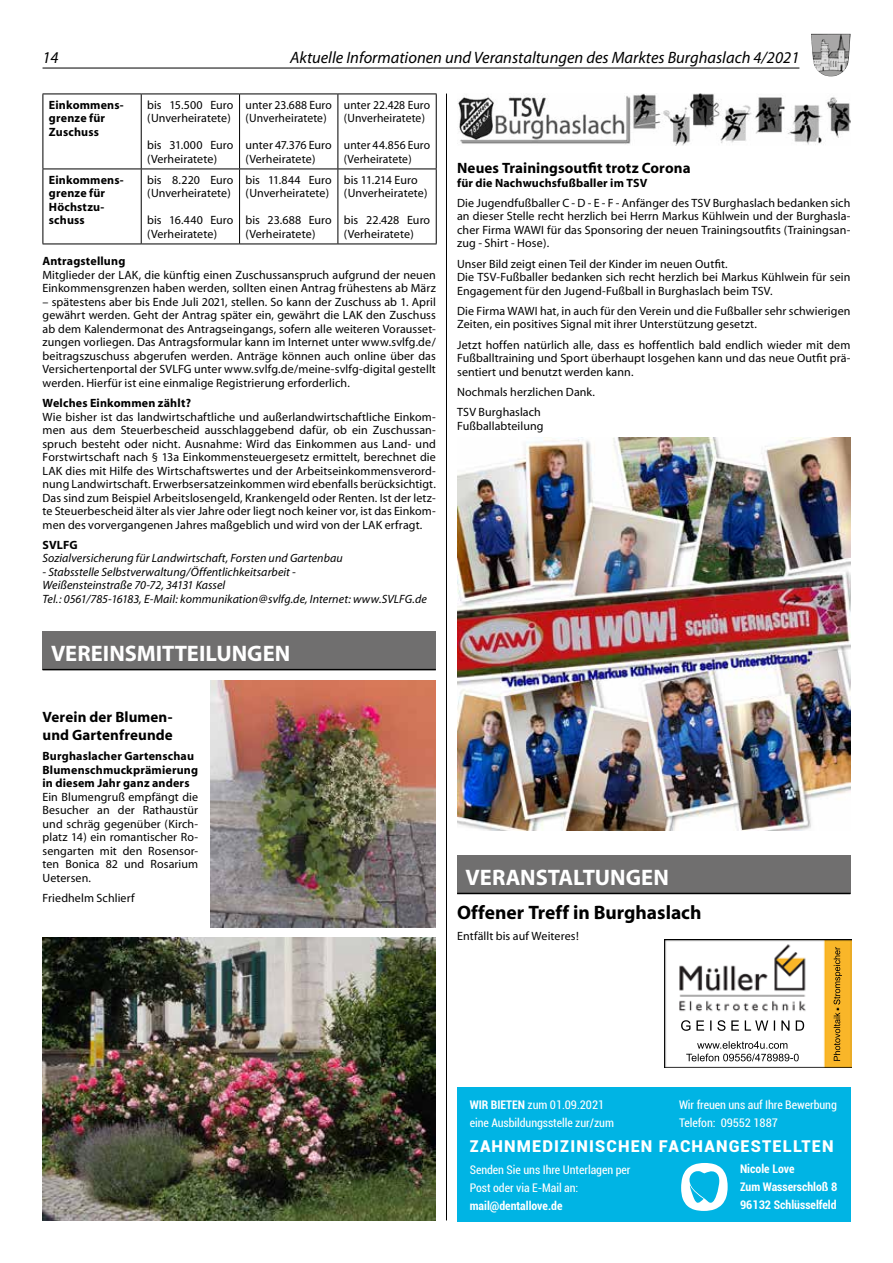
<style>
.page{position:relative;width:893px;height:1263px;background:#fff}
.page>*{position:absolute;margin:0;border:0;box-sizing:border-box;transform-origin:0 0}
.t1{font:700 22.5px "Myriad";color:#fff}
.t2{font:700 19.5px "Myriad";color:#000}
.t3{font:italic 16.5px "Myriad";color:#000}
.t4{font:900 16.35px "Roboto";letter-spacing:.07em;color:#fff}
.t5{font:700 15px/18px "Myriad";letter-spacing:.005em;color:#000}
.t6{font:12px/13.5px "Myriad";letter-spacing:.01em;color:#000}
.t7{font:italic 12px/13.5px "Myriad";letter-spacing:.005em;color:#000}
.t8{font:700 12px/13.5px "Myriad";letter-spacing:.015em;color:#000}
.t9{font:condensed 11.85px/17.9px "Roboto";letter-spacing:-.005em;color:#fff}
.t10{font:700 condensed 11.85px/17.9px "Roboto";color:#fff}
.s1{font-weight:700}
</style>
<div class="page">
<hr style="left:446px;top:94px;width:1px;height:1126px;background:#000">
<div style="left:457px;top:855px;width:393px;height:38px;background:#706f6f"></div>
<hr style="left:457px;top:893px;width:393px;height:1px;background:#000">
<hr style="left:43px;top:94px;width:98px;height:1px;background:#000">
<hr style="left:43px;top:94px;width:1px;height:75px;background:#000">
<hr style="left:141px;top:94px;width:99px;height:1px;background:#000">
<hr style="left:141px;top:94px;width:1px;height:75px;background:#000">
<hr style="left:240px;top:94px;width:98px;height:1px;background:#000">
<hr style="left:239px;top:94px;width:1px;height:75px;background:#000">
<hr style="left:338px;top:94px;width:99px;height:1px;background:#000">
<hr style="left:338px;top:94px;width:1px;height:75px;background:#000">
<hr style="left:436px;top:94px;width:1px;height:75px;background:#000">
<hr style="left:43px;top:169px;width:98px;height:1px;background:#000">
<hr style="left:43px;top:169px;width:1px;height:75px;background:#000">
<hr style="left:141px;top:169px;width:99px;height:1px;background:#000">
<hr style="left:141px;top:169px;width:1px;height:75px;background:#000">
<hr style="left:240px;top:169px;width:98px;height:1px;background:#000">
<hr style="left:239px;top:169px;width:1px;height:75px;background:#000">
<hr style="left:338px;top:169px;width:99px;height:1px;background:#000">
<hr style="left:338px;top:169px;width:1px;height:75px;background:#000">
<hr style="left:436px;top:169px;width:1px;height:75px;background:#000">
<hr style="left:43px;top:244px;width:98px;height:1px;background:#000">
<hr style="left:141px;top:244px;width:99px;height:1px;background:#000">
<hr style="left:240px;top:244px;width:98px;height:1px;background:#000">
<hr style="left:338px;top:244px;width:99px;height:1px;background:#000">
<div style="left:43px;top:631px;width:393px;height:39px;background:#706f6f"></div>
<hr style="left:43px;top:669px;width:393px;height:1px;background:#000">
<img style="left:457px;top:437px;width:393px;height:394px">
<img style="left:43px;top:937px;width:393px;height:283px">
<img style="left:211px;top:681px;width:225px;height:246px">
<img style="left:458px;top:94px;width:392px;height:51px">
<div style="left:457px;top:1087px;width:393px;height:135px;background:#00b4e4"></div>
<svg style="left:681px;top:1163px;width:47px;height:48px"></svg>
<img style="left:664px;top:940px;width:187px;height:127px">
<hr style="left:43px;top:68px;width:756px;height:1px;background:#000">
<img style="left:811px;top:34px;width:40px;height:43px">
<h3 class="t3" style="left:43px;top:50px;width:18px">14</h3>
<h3 class="t3" style="left:290px;top:50px;width:511px">Aktuelle Informationen und Veranstaltungen des Marktes Burghaslach 4/2021</h3>
<p class="t8" style="left:49px;top:99px;width:76px">Einkommens&shy;grenze für<br>Zuschuss</p>
<p class="t6" style="left:147px;top:99px;width:88px">bis 15.500 Euro (Unverheiratete)</p>
<p class="t6" style="left:147px;top:139px;width:88px">bis 31.000 Euro (Verheiratete)</p>
<p class="t8" style="left:49px;top:174px;width:76px">Einkommens&shy;grenze für<br>Höchstzu&shy;schuss</p>
<p class="t6" style="left:147px;top:174px;width:88px">bis 8.220 Euro (Unverheiratete)</p>
<p class="t6" style="left:147px;top:214px;width:88px">bis 16.440 Euro (Verheiratete)</p>
<p class="t6" style="left:246px;top:99px;width:88px">unter 23.688 Euro (Unverheiratete)</p>
<p class="t6" style="left:246px;top:139px;width:88px">unter 47.376 Euro (Verheiratete)</p>
<p class="t6" style="left:246px;top:174px;width:88px">bis 11.844 Euro (Unverheiratete)</p>
<p class="t6" style="left:246px;top:214px;width:88px">bis 23.688 Euro (Verheiratete)</p>
<p class="t6" style="left:344px;top:99px;width:88px">unter 22.428 Euro (Unverheiratete)</p>
<p class="t6" style="left:344px;top:139px;width:88px">unter 44.856 Euro (Verheiratete)</p>
<p class="t6" style="left:344px;top:174px;width:85px">bis 11.214 Euro (Unverheiratete)</p>
<p class="t6" style="left:344px;top:214px;width:88px">bis 22.428 Euro (Verheiratete)</p>
<p class="t8" style="left:43px;top:255px;width:84px">Antragstellung</p>
<p class="t6" style="left:43px;top:269px;width:395px">Mitglieder der LAK, die künftig einen Zuschussanspruch aufgrund der neuen<br>Einkommensgrenzen haben werden, sollten einen Antrag frühestens ab März</p>
<p class="t6" style="left:43px;top:296px;width:395px;text-align:justify">– spätestens aber bis Ende Juli 2021, stellen. So kann der Zuschuss ab 1. April gewährt werden. Geht der Antrag später ein, gewährt die LAK den Zuschuss ab dem Kalendermonat des Antragseingangs, sofern alle weiteren Vorausset&shy;zungen vorliegen. Das Antragsformular kann im Internet unter www.svlfg.de/ beitragszuschuss abgerufen werden. Anträge können auch online über das Versichertenportal der SVLFG unter www.svlfg.de/meine-svlfg-digital gestellt werden. Hierfür ist eine einmalige Registrierung erforderlich.</p>
<p class="t8" style="left:43px;top:397px;width:150px">Welches Einkommen zählt?</p>
<p class="t6" style="left:43px;top:410px;width:395px;text-align:justify">Wie bisher ist das landwirtschaftliche und außerlandwirtschaftliche Einkom&shy;men aus dem Steuerbescheid ausschlaggebend dafür, ob ein Zuschussan&shy;spruch besteht oder nicht. Ausnahme: Wird das Einkommen aus Land- und Forstwirtschaft nach § 13a Einkommensteuergesetz ermittelt, berechnet die LAK dies mit Hilfe des Wirtschaftswertes und der Arbeitseinkommensverord&shy;nung Landwirtschaft. Erwerbsersatzeinkommen wird ebenfalls berücksichtigt.<br>Das sind zum Beispiel Arbeitslosengeld, Krankengeld oder Renten. Ist der letz&shy;te Steuerbescheid älter als vier Jahre oder liegt noch keiner vor, ist das Einkom&shy;men des vorvergangenen Jahres maßgeblich und wird von der LAK erfragt.</p>
<p class="t8" style="left:43px;top:538px;width:37px">SVLFG</p>
<p class="t7" style="left:43px;top:552px;width:302px">Sozialversicherung für Landwirtschaft, Forsten und Gartenbau</p>
<p class="t7" style="left:43px;top:566px;width:386px">- Stabsstelle Selbstverwaltung/Öffentlichkeitsarbeit -<br>Weißensteinstraße 70-72, 34131 Kassel<br>Tel.: 0561/785-16183, E-Mail: kommunikation@svlfg.de, Internet: www.SVLFG.de</p>
<h1 class="t1" style="left:51px;top:642px;width:241px">VEREINSMITTEILUNGEN</h1>
<p class="t5" style="left:43px;top:708px;width:132px">Verein der Blumen&shy;und Gartenfreunde</p>
<p class="t8" style="left:43px;top:750px;width:157px">Burghaslacher Gartenschau<br>Blumenschmuckprämierung in diesem Jahr ganz anders</p>
<p class="t6" style="left:43px;top:791px;width:157px;text-align:justify">Ein Blumengruß empfängt die Besucher an der Rathaustür und schräg gegenüber (Kirch&shy;platz 14) ein romantischer Ro&shy;sengarten mit den Rosensor&shy;ten Bonica 82 und Rosarium Uetersen.</p>
<p class="t6" style="left:43px;top:892px;width:94px">Friedhelm Schlierf</p>
<p class="t5" style="left:457px;top:160px;width:235px">Neues Trainingsoutfit trotz Corona</p>
<p class="t8" style="left:457px;top:176px;width:192px">für die Nachwuchsfußballer im TSV</p>
<p class="t6" style="left:457px;top:197px;width:395px;text-align:justify">Die Jugendfußballer C - D - E - F - Anfänger des TSV Burghaslach bedanken sich an dieser Stelle recht herzlich bei Herrn Markus Kühlwein und der Burghasla&shy;cher Firma WAWI für das Sponsoring der neuen Trainingsoutfits (Trainingsan&shy;zug - Shirt - Hose).</p>
<p class="t6" style="left:457px;top:257px;width:395px">Unser Bild zeigt einen Teil der Kinder im neuen Outfit.<br>Die TSV-Fußballer bedanken sich recht herzlich bei Markus Kühlwein für sein<br>Engagement für den Jugend-Fußball in Burghaslach beim TSV.</p>
<p class="t6" style="left:457px;top:305px;width:395px">Die Firma WAWI hat, in auch für den Verein und die Fußballer sehr schwierigen<br>Zeiten, ein positives Signal mit ihrer Unterstützung gesetzt.</p>
<p class="t6" style="left:457px;top:338px;width:395px;text-align:justify">Jetzt hoffen natürlich alle, dass es hoffentlich bald endlich wieder mit dem Fußballtraining und Sport überhaupt losgehen kann und das neue Outfit prä&shy;sentiert und benutzt werden kann.</p>
<p class="t6" style="left:457px;top:382px;width:139px;line-height:20.2px">Nochmals herzlichen Dank.<br>TSV Burghaslach</p>
<p class="t6" style="left:457px;top:419px;width:88px">Fußballabteilung</p>
<h1 class="t1" style="left:466px;top:866px;width:205px">VERANSTALTUNGEN</h1>
<h2 class="t2" style="left:457px;top:903px;width:246px">Offener Treff in Burghaslach</h2>
<p class="t6" style="left:457px;top:929px;width:123px">Entfällt bis auf Weiteres!</p>
<p class="t9" style="left:679px;top:1095px;width:159px">Wir freuen uns auf Ihre Bewerbung<br>Telefon: 09552 1887</p>
<h3 class="t4" style="left:470px;top:1135px;width:365px">ZAHNMEDIZINISCHEN FACHANGESTELLTEN</h3>
<p class="t9" style="left:470px;top:1095px;width:146px"><span class="s1">WIR BIETEN</span> zum 01.09.2021 eine Ausbildungsstelle zur/zum</p>
<p class="t9" style="left:470px;top:1160px;width:162px">Senden Sie uns Ihre Unterlagen per<br>Post oder via E-Mail an:</p>
<p class="t10" style="left:470px;top:1196px;width:94px">mail@dentallove.de</p>
<p class="t10" style="left:740px;top:1159px;width:99px">Nicole Love<br>Zum Wasserschloß 8<br>96132 Schlüsselfeld</p>
</div>
